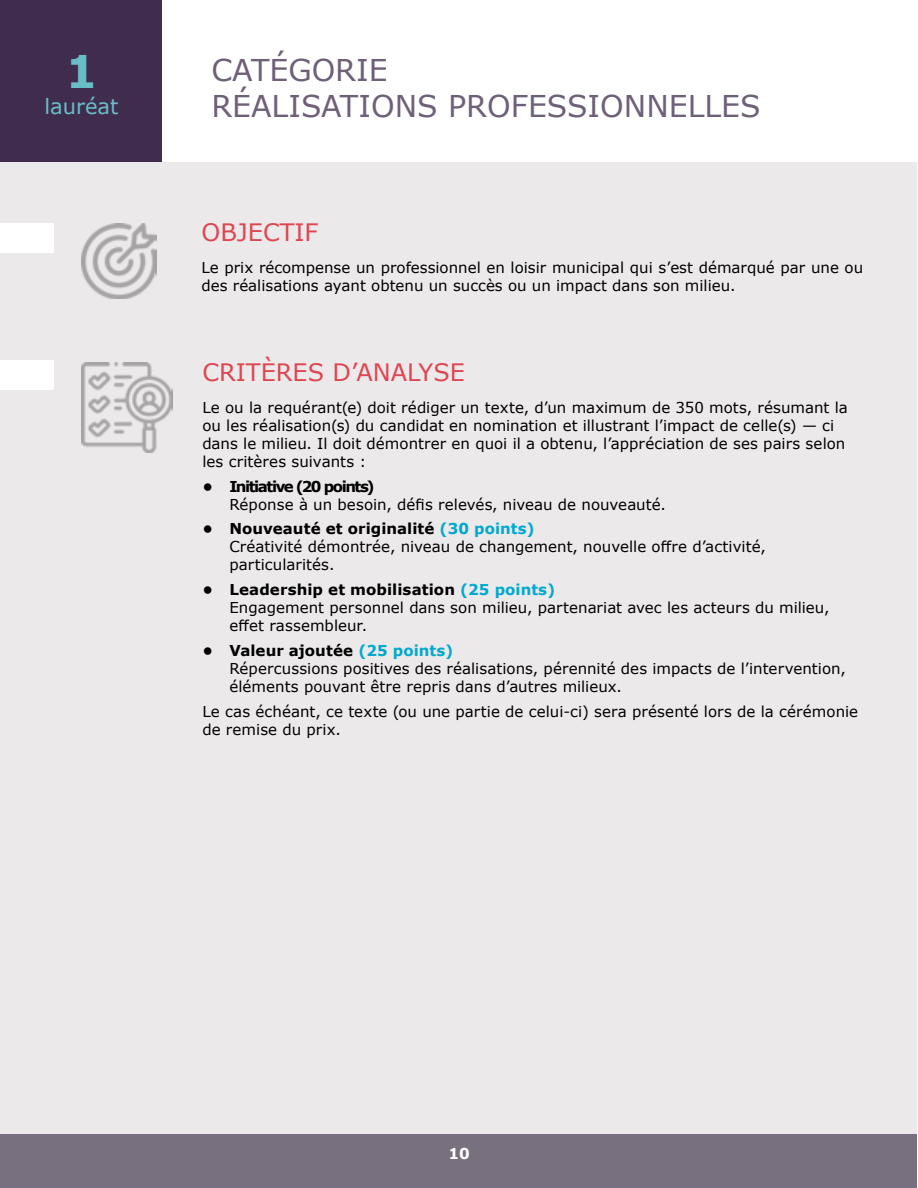
<style>
.page{position:relative;width:918px;height:1188px;background:#fff}
.page>*{position:absolute;margin:0;border:0;box-sizing:border-box;transform-origin:0 0}
.t1{font:700 45px "Verdana";color:#69bdc7}
.t2{font:30px/36px "Verdana";color:#6e6077}
.t3{font:24px "Verdana";color:#de4651}
.t4{font:21px "Verdana";color:#69bdc7}
.t5{font:15px/18px "Verdana";color:#000}
.t6{font:700 15px "Verdana";letter-spacing:-.1em;color:#000}
.t7{font:700 15px "Verdana";color:#fff}
.s1{font-weight:700}
.s2{font-weight:700;color:#01a9cd}
</style>
<div class="page">
<div style="left:1px;top:1px;width:916px;height:1186px;background:#ece9eb"></div>
<div style="left:1px;top:1134px;width:916px;height:53px;background:#786f7f"></div>
<div style="left:162px;top:0;width:755px;height:162px;background:#fff"></div>
<div style="left:0;top:360px;width:53px;height:30px;background:#fff"></div>
<img style="left:82px;top:362px;width:90px;height:91px">
<div style="left:0;top:0;width:162px;height:162px;background:#402d4d"></div>
<img style="left:81px;top:223px;width:76px;height:76px">
<div style="left:1px;top:223px;width:53px;height:30px;background:#fff"></div>
<h1 class="t1" style="left:65px;top:40px;width:33px">1</h1>
<h3 class="t4" style="left:44px;top:92px;width:76px">lauréat</h3>
<h2 class="t2" style="left:211px;top:51px;width:551px">CATÉGORIE<br>RÉALISATIONS PROFESSIONNELLES</h2>
<h3 class="t3" style="left:202px;top:216px;width:118px">OBJECTIF</h3>
<p class="t5" style="left:202px;top:258px;width:663px">Le prix récompense un professionnel en loisir municipal qui s’est démarqué par une ou des réalisations ayant obtenu un succès ou un impact dans son milieu.</p>
<h3 class="t3" style="left:202px;top:356px;width:264px">CRITÈRES D’ANALYSE</h3>
<p class="t5" style="left:202px;top:398px;width:647px">Le ou la requérant(e) doit rédiger un texte, d’un maximum de 350 mots, résumant la ou les réalisation(s) du candidat en nomination et illustrant l’impact de celle(s) — ci dans le milieu. Il doit démontrer en quoi il a obtenu, l’appréciation de ses pairs selon les critères suivants :</p>
<p class="t6" style="left:202px;top:476px;width:174px">• Initiative (20 points)</p>
<p class="t5" style="left:229px;top:495px;width:438px">Réponse à un besoin, défis relevés, niveau de nouveauté.</p>
<p class="t5" style="left:229px;top:520px;width:538px;text-indent:-27px"><span class="s1">• Nouveauté et originalité</span> <span class="s2">(30 points)<br></span>Créativité démontrée, niveau de changement, nouvelle offre d’activité, particularités.</p>
<p class="t5" style="left:229px;top:581px;width:602px;text-indent:-27px"><span class="s1">• Leadership et mobilisation</span> <span class="s2">(25 points)<br></span>Engagement personnel dans son milieu, partenariat avec les acteurs du milieu, effet rassembleur.</p>
<p class="t5" style="left:229px;top:641px;width:618px;text-indent:-27px"><span class="s1">• Valeur ajoutée</span> <span class="s2">(25 points)<br></span>Répercussions positives des réalisations, pérennité des impacts de l’intervention, éléments pouvant être repris dans d’autres milieux.</p>
<p class="t5" style="left:202px;top:702px;width:657px">Le cas échéant, ce texte (ou une partie de celui-ci) sera présenté lors de la cérémonie de remise du prix.</p>
<p class="t7" style="left:448px;top:1143px;width:23px">10</p>
</div>
